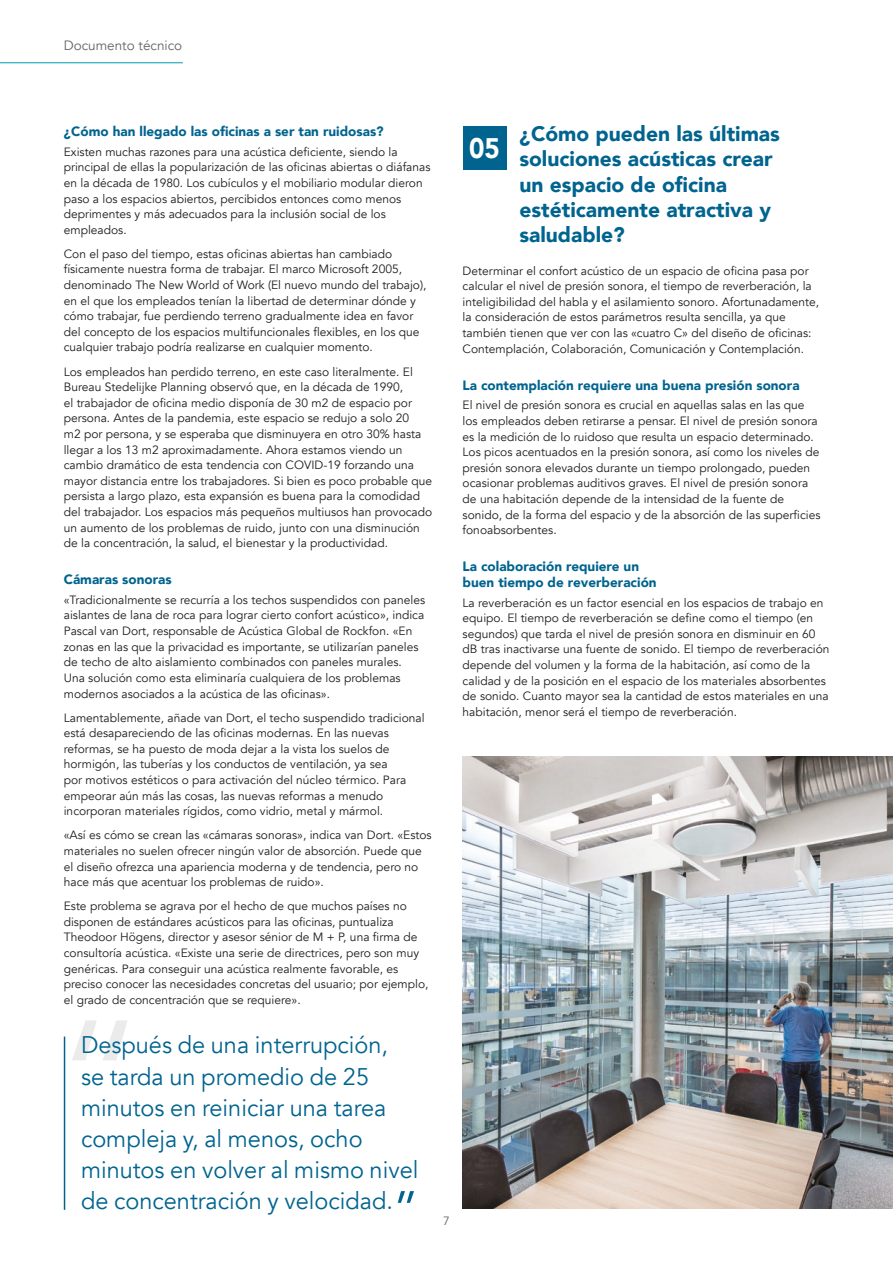
<style>
.page{position:relative;width:893px;height:1263px;background:#fff}
.page>*{position:absolute;margin:0;border:0;box-sizing:border-box;transform-origin:0 0}
.t1{font:900 28.2px "Avenir";color:#fff;scale:.92 1}
.t2{font:24px/31.2px "Avenir";color:#00648f}
.t3{font:900 21px/25.2px "Avenir";color:#00648f}
.t4{font:900 13.5px/15.6px "Avenir";color:#00648f}
.t5{font:13.5px "Avenir";color:#646463}
.t6{font:12px/15.6px "Avenir";color:#1d1d1b}
.t7{font:12px "Avenir";color:#646463}
</style>
<div class="page">
<div style="left:463px;top:126px;width:44px;height:44px;background:#00648f"></div>
<svg style="left:72px;top:1020px;width:55px;height:40px"></svg>
<svg style="left:398px;top:1191px;width:16px;height:12px"></svg>
<hr style="left:64px;top:1036px;width:1px;height:174px;background:#00648f">
<img style="left:463px;top:756px;width:430px;height:452px">
<hr style="left:0;top:62px;width:183px;height:1px;background:#009ab4">
<p class="t5" style="left:64px;top:38px;width:120px">Documento técnico</p>
<p class="t4" style="left:64px;top:123px;width:321px">¿Cómo han llegado las oficinas a ser tan ruidosas?</p>
<p class="t6" style="left:64px;top:144px;width:368px">Existen muchas razones para una acústica deficiente, siendo la principal de ellas la popularización de las oficinas abiertas o diáfanas en la década de 1980. Los cubículos y el mobiliario modular dieron paso a los espacios abiertos, percibidos entonces como menos deprimentes y más adecuados para la inclusión social de los empleados.</p>
<p class="t6" style="left:64px;top:246px;width:364px">Con el paso del tiempo, estas oficinas abiertas han cambiado físicamente nuestra forma de trabajar. El marco Microsoft 2005, denominado The New World of Work (El nuevo mundo del trabajo), en el que los empleados tenían la libertad de determinar dónde y cómo trabajar, fue perdiendo terreno gradualmente idea en favor del concepto de los espacios multifuncionales flexibles, en los que cualquier trabajo podría realizarse en cualquier momento.</p>
<p class="t6" style="left:64px;top:364px;width:370px">Los empleados han perdido terreno, en este caso literalmente. El Bureau Stedelijke Planning observó que, en la década de 1990,<br>el trabajador de oficina medio disponía de 30 m2 de espacio por persona. Antes de la pandemia, este espacio se redujo a solo 20<br>m2 por persona, y se esperaba que disminuyera en otro 30% hasta llegar a los 13 m2 aproximadamente. Ahora estamos viendo un cambio dramático de esta tendencia con COVID-19 forzando una mayor distancia entre los trabajadores. Si bien es poco probable que persista a largo plazo, esta expansión es buena para la comodidad del trabajador. Los espacios más pequeños multiusos han provocado un aumento de los problemas de ruido, junto con una disminución de la concentración, la salud, el bienestar y la productividad.</p>
<p class="t4" style="left:64px;top:571px;width:109px">Cámaras sonoras</p>
<p class="t6" style="left:64px;top:592px;width:363px">«Tradicionalmente se recurría a los techos suspendidos con paneles aislantes de lana de roca para lograr cierto confort acústico», indica Pascal van Dort, responsable de Acústica Global de Rockfon. «En zonas en las que la privacidad es importante, se utilizarían paneles de techo de alto aislamiento combinados con paneles murales.<br>Una solución como esta eliminaría cualquiera de los problemas modernos asociados a la acústica de las oficinas».</p>
<p class="t6" style="left:64px;top:710px;width:362px">Lamentablemente, añade van Dort, el techo suspendido tradicional está desapareciendo de las oficinas modernas. En las nuevas reformas, se ha puesto de moda dejar a la vista los suelos de hormigón, las tuberías y los conductos de ventilación, ya sea<br>por motivos estéticos o para activación del núcleo térmico. Para empeorar aún más las cosas, las nuevas reformas a menudo incorporan materiales rígidos, como vidrio, metal y mármol.</p>
<p class="t6" style="left:64px;top:828px;width:369px">«Así es cómo se crean las «cámaras sonoras», indica van Dort. «Estos materiales no suelen ofrecer ningún valor de absorción. Puede que el diseño ofrezca una apariencia moderna y de tendencia, pero no hace más que acentuar los problemas de ruido».</p>
<p class="t6" style="left:64px;top:898px;width:366px">Este problema se agrava por el hecho de que muchos países no disponen de estándares acústicos para las oficinas, puntualiza Theodoor Högens, director y asesor sénior de M + P, una firma de consultoría acústica. «Existe una serie de directrices, pero son muy genéricas. Para conseguir una acústica realmente favorable, es preciso conocer las necesidades concretas del usuario; por ejemplo, el grado de concentración que se requiere».</p>
<h2 class="t2" style="left:81px;top:1030px;width:339px">Después de una interrupción,<br>se tarda un promedio de 25 minutos en reiniciar una tarea compleja y, al menos, ocho minutos en volver al mismo nivel de concentración y velocidad.</h2>
<p class="t7" style="left:443px;top:1213px;width:8px">7</p>
<h3 class="t3" style="left:519px;top:121px;width:262px">¿Cómo pueden las últimas soluciones acústicas crear un espacio de oficina estéticamente atractiva y saludable?</h3>
<p class="t6" style="left:463px;top:263px;width:358px">Determinar el confort acústico de un espacio de oficina pasa por calcular el nivel de presión sonora, el tiempo de reverberación, la inteligibilidad del habla y el asilamiento sonoro. Afortunadamente, la consideración de estos parámetros resulta sencilla, ya que también tienen que ver con las «cuatro C» del diseño de oficinas:<br>Contemplación, Colaboración, Comunicación y Contemplación.</p>
<p class="t4" style="left:463px;top:377px;width:338px">La contemplación requiere una buena presión sonora</p>
<p class="t6" style="left:463px;top:398px;width:359px">El nivel de presión sonora es crucial en aquellas salas en las que los empleados deben retirarse a pensar. El nivel de presión sonora es la medición de lo ruidoso que resulta un espacio determinado.<br>Los picos acentuados en la presión sonora, así como los niveles de presión sonora elevados durante un tiempo prolongado, pueden ocasionar problemas auditivos graves. El nivel de presión sonora de una habitación depende de la intensidad de la fuente de sonido, de la forma del espacio y de la absorción de las superficies fonoabsorbentes.</p>
<p class="t4" style="left:463px;top:558px;width:195px">La colaboración requiere un buen tiempo de reverberación</p>
<p class="t6" style="left:463px;top:595px;width:368px">La reverberación es un factor esencial en los espacios de trabajo en equipo. El tiempo de reverberación se define como el tiempo (en segundos) que tarda el nivel de presión sonora en disminuir en 60 dB tras inactivarse una fuente de sonido. El tiempo de reverberación depende del volumen y la forma de la habitación, así como de la calidad y de la posición en el espacio de los materiales absorbentes de sonido. Cuanto mayor sea la cantidad de estos materiales en una habitación, menor será el tiempo de reverberación.</p>
<h1 class="t1" style="left:469px;top:124px;width:35px">05</h1>
</div>
